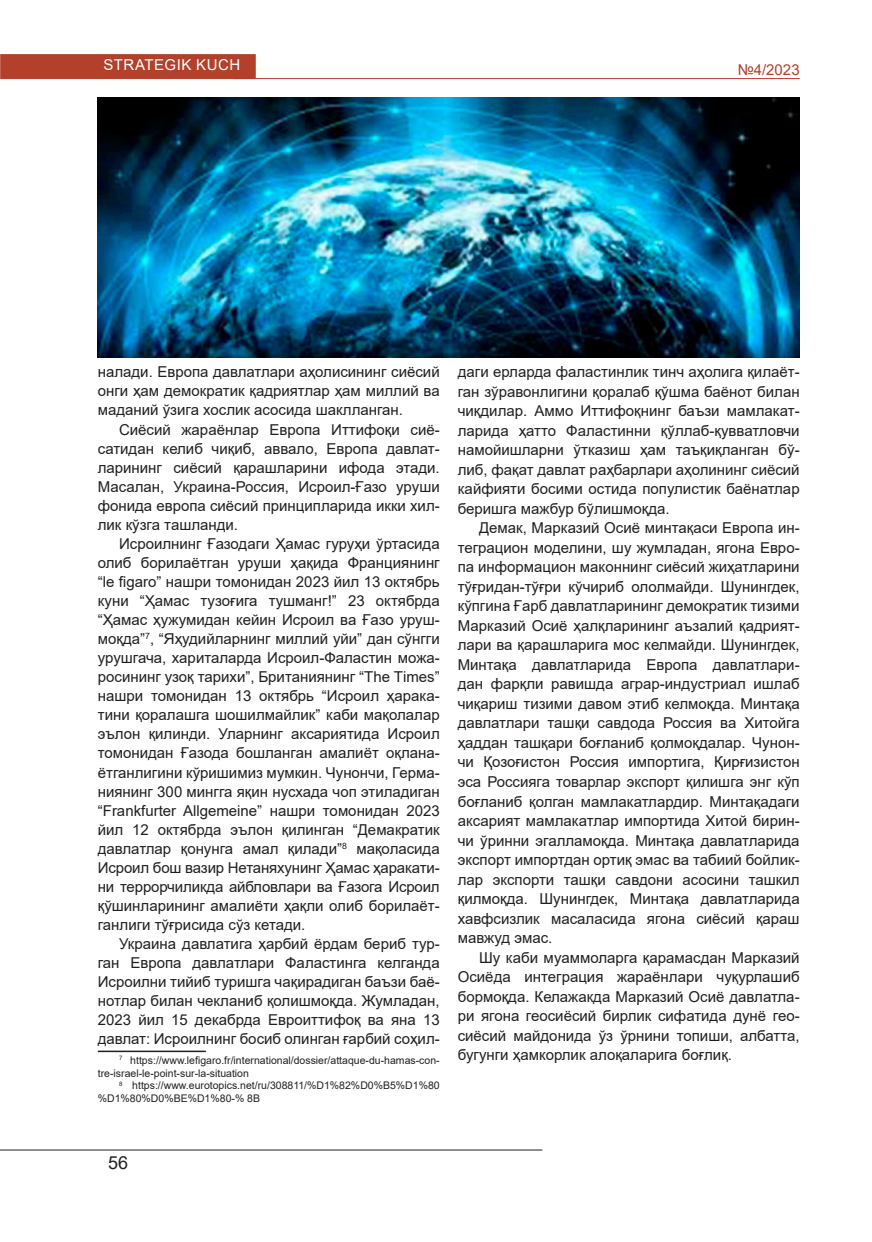
<style>
.page{position:relative;width:872px;height:1242px;background:#fff}
.page>*{position:absolute;margin:0;border:0;box-sizing:border-box;transform-origin:0 0}
.t1{font:18px "Arial";color:#231f20}
.t2{font:15px/19.5px "Arial";color:#231f20;text-align:justify}
.t3{font:15px "Arial";letter-spacing:.035em;color:#fff}
.t4{font:15px "Arial";color:#b2402a}
.t5{font:10.5px/12.6px "Arial";color:#231f20}
</style>
<div class="page">
<hr style="left:0;top:1149px;width:542px;height:1px;background:#231f20">
<div style="left:0;top:54px;width:255px;height:25px;background:#b2402a;border:1px solid #b2402a"></div>
<hr style="left:233px;top:78px;width:566px;height:1px;background:#b2402a">
<hr style="left:98px;top:1050px;width:108px;height:2px;background:#231f20">
<img style="left:98px;top:98px;width:701px;height:260px">
<p class="t3" style="left:103px;top:54px;width:138px">Strategik kuch</p>
<p class="t4" style="left:737px;top:60px;width:63px">№4/2023</p>
<p class="t2" style="left:98px;top:362px;width:343px;line-height:19px">налади. Европа давлатлари аҳолисининг сиёсий онги ҳам демократик қадриятлар ҳам миллий ва маданий ўзига хослик асосида шаклланган.</p>
<p class="t2" style="left:98px;top:419px;width:343px;line-height:19px;text-indent:21px">Сиёсий жараёнлар Европа Иттифоқи сиё&shy;сатидан келиб чиқиб, аввало, Европа давлат&shy;ларининг сиёсий қарашларини ифода этади.<br>Масалан, Украина-Россия, Исроил-Ғазо уруши фонида европа сиёсий принципларида икки хил&shy;лик кўзга ташланди.</p>
<p class="t2" style="left:98px;top:534px;width:343px;line-height:19px;text-indent:21px">Исроилнинг Ғазодаги Ҳамас гуруҳи ўртасида олиб борилаётган уруши ҳақида Франциянинг “le figaro” нашри томонидан 2023 йил 13 октябрь куни “Ҳамас тузоғига тушманг!” 23 октябрда “Ҳамас ҳужумидан кейин Исроил ва Ғазо уруш&shy;моқда”<sup>7</sup>, “Яҳудийларнинг миллий уйи” дан сўнгги урушгача, хариталарда Исроил-Фаластин можа&shy;росининг узоқ тарихи”, Британиянинг “The Тimes” нашри томонидан 13 октябрь “Исроил ҳарака&shy;тини қоралашга шошилмайлик” каби мақолалар эълон қилинди. Уларнинг аксариятида Исроил томонидан Ғазода бошланган амалиёт оқлана&shy;ётганлигини кўришимиз мумкин. Чунончи, Герма&shy;ниянинг 300 мингга яқин нусхада чоп этиладиган “Frankfurter Allgemeine” нашри томонидан 2023 йил 12 октябрда эълон қилинган “Демакратик давлатлар қонунга амал қилади”<sup>8</sup> мақоласида Исроил бош вазир Нетаняхунинг Ҳамас ҳаракати&shy;ни террорчиликда айбловлари ва Ғазога Исроил қўшинларининг амалиёти ҳақли олиб борилаёт&shy;ганлиги тўғрисида сўз кетади.</p>
<p class="t2" style="left:98px;top:934px;width:343px;line-height:19px;text-indent:21px">Украина давлатига ҳарбий ёрдам бериб тур&shy;ган Европа давлатлари Фаластинга келганда Исроилни тийиб туришга чақирадиган баъзи баё&shy;нотлар билан чекланиб қолишмоқда. Жумладан, 2023 йил 15 декабрда Евроиттифоқ ва яна 13 давлат: Исроилнинг босиб олинган ғарбий соҳил-</p>
<p class="t5" style="left:98px;top:1054px;width:343px;text-indent:21px"><sup>7</sup> https://www.lefigaro.fr/international/dossier/attaque-du-hamas-con&shy;tre-israel-le-point-sur-la-situation</p>
<p class="t5" style="left:98px;top:1079px;width:343px;text-indent:21px"><sup>8</sup> https://www.eurotopics.net/ru/308811/%D1%82%D0%B5%D1%80 %D1%80%D0%BE%D1%80-% 8B</p>
<p class="t2" style="left:458px;top:362px;width:343px">даги ерларда фаластинлик тинч аҳолига қилаёт&shy;ган зўравонлигини қоралаб қўшма баёнот билан чиқдилар. Аммо Иттифоқнинг баъзи мамлакат&shy;ларида ҳатто Фаластинни қўллаб-қувватловчи намойишларни ўтказиш ҳам таъқиқланган бў&shy;либ, фақат давлат раҳбарлари аҳолининг сиёсий кайфияти босими остида популистик баёнатлар беришга мажбур бўлишмоқда.</p>
<p class="t2" style="left:458px;top:518px;width:343px;text-indent:21px">Демак, Марказий Осиё минтақаси Европа ин&shy;теграцион моделини, шу жумладан, ягона Евро&shy;па информацион маконнинг сиёсий жиҳатларини тўғридан-тўғри кўчириб ололмайди. Шунингдек, кўпгина Ғарб давлатларининг демократик тизими Марказий Осиё ҳалқларининг аъзалий қадрият&shy;лари ва қарашларига мос келмайди. Шунингдек, Минтақа давлатларида Европа давлатлари&shy;дан фарқли равишда аграр-индустриал ишлаб чиқариш тизими давом этиб келмоқда. Минтақа давлатлари ташқи савдода Россия ва Хитойга ҳаддан ташқари боғланиб қолмоқдалар. Чунон&shy;чи Қозоғистон Россия импортига, Қирғизистон эса Россияга товарлар экспорт қилишга энг кўп боғланиб қолган мамлакатлардир. Минтақадаги аксарият мамлакатлар импортида Хитой бирин&shy;чи ўринни эгалламоқда. Минтақа давлатларида экспорт импортдан ортиқ эмас ва табиий бойлик&shy;лар экспорти ташқи савдони асосини ташкил қилмоқда. Шунингдек, Минтақа давлатларида хавфсизлик масаласида ягона сиёсий қараш мавжуд эмас.</p>
<p class="t2" style="left:458px;top:947px;width:343px;text-indent:21px">Шу каби муаммоларга қарамасдан Марказий Осиёда интеграция жараёнлари чуқурлашиб бормоқда. Келажакда Марказий Осиё давлатла&shy;ри ягона геосиёсий бирлик сифатида дунё гео&shy;сиёсий майдонида ўз ўрнини топиши, албатта, бугунги ҳамкорлик алоқаларига боғлиқ.</p>
<p class="t1" style="left:108px;top:1150px;width:22px">56</p>
</div>
